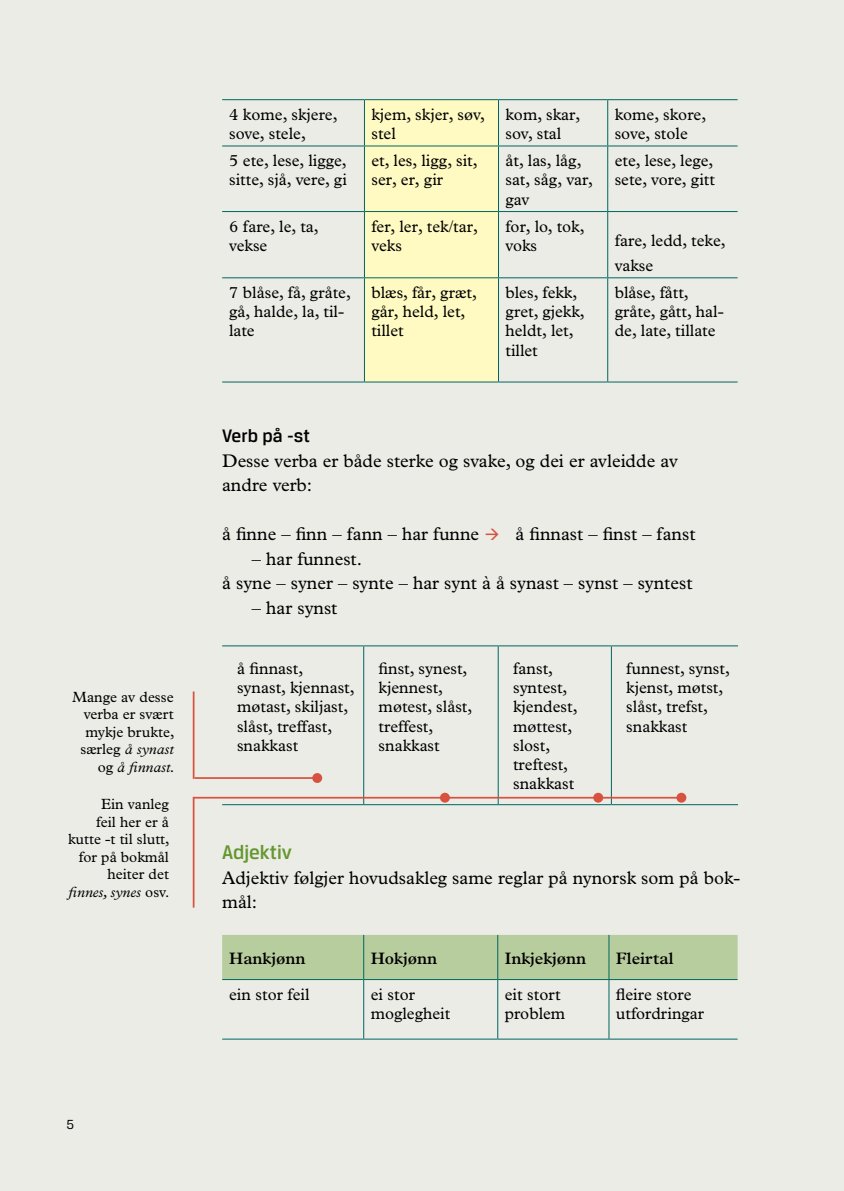
<style>
.page{position:relative;width:844px;height:1191px;background:#fff}
.page>*{position:absolute;margin:0;border:0;box-sizing:border-box;transform-origin:0 0}
.t1{font:500 21px "Breuer Text";color:#659730}
.t2{font:500 19.25px "Breuer Text";color:#000}
.t3{font:18.38px/24.5px "Plantin";color:#000}
.t4{font:16.62px/19.2px "Plantin";color:#000}
.t5{font:600 16.62px "Plantin";color:#000}
.t6{font:14.88px/17.5px "Plantin";color:#000;text-align:right}
.t7{font:14px "Breuer Text";color:#000}
.s1{font-style:italic}
.s2{color:#d7533f}
</style>
<div class="page">
<div style="left:0;top:0;width:843px;height:1191px;background:#ecece7"></div>
<div style="left:365px;top:100px;width:133px;height:281px;background:#fffac2"></div>
<hr style="left:364px;top:100px;width:1px;height:45px;background:#00665e">
<hr style="left:498px;top:100px;width:1px;height:45px;background:#00665e">
<hr style="left:607px;top:100px;width:1px;height:45px;background:#00665e">
<hr style="left:364px;top:146px;width:1px;height:65px;background:#00665e">
<hr style="left:498px;top:146px;width:1px;height:65px;background:#00665e">
<hr style="left:607px;top:146px;width:1px;height:65px;background:#00665e">
<hr style="left:364px;top:212px;width:1px;height:65px;background:#00665e">
<hr style="left:498px;top:212px;width:1px;height:65px;background:#00665e">
<hr style="left:607px;top:212px;width:1px;height:65px;background:#00665e">
<hr style="left:364px;top:278px;width:1px;height:103px;background:#00665e">
<hr style="left:498px;top:278px;width:1px;height:103px;background:#00665e">
<hr style="left:607px;top:278px;width:1px;height:103px;background:#00665e">
<hr style="left:222px;top:381px;width:142px;height:1px;background:#00665e">
<hr style="left:364px;top:381px;width:134px;height:1px;background:#00665e">
<hr style="left:498px;top:381px;width:109px;height:1px;background:#00665e">
<hr style="left:607px;top:381px;width:130px;height:1px;background:#00665e">
<hr style="left:222px;top:99px;width:142px;height:1px;background:#00665e">
<hr style="left:364px;top:99px;width:134px;height:1px;background:#00665e">
<hr style="left:498px;top:99px;width:109px;height:1px;background:#00665e">
<hr style="left:607px;top:99px;width:130px;height:1px;background:#00665e">
<hr style="left:222px;top:277px;width:142px;height:1px;background:#00665e">
<hr style="left:364px;top:277px;width:134px;height:1px;background:#00665e">
<hr style="left:498px;top:277px;width:109px;height:1px;background:#00665e">
<hr style="left:607px;top:277px;width:130px;height:1px;background:#00665e">
<hr style="left:222px;top:211px;width:142px;height:1px;background:#00665e">
<hr style="left:364px;top:211px;width:134px;height:1px;background:#00665e">
<hr style="left:498px;top:211px;width:109px;height:1px;background:#00665e">
<hr style="left:607px;top:211px;width:130px;height:1px;background:#00665e">
<hr style="left:222px;top:145px;width:142px;height:1px;background:#00665e">
<hr style="left:364px;top:145px;width:134px;height:1px;background:#00665e">
<hr style="left:498px;top:145px;width:109px;height:1px;background:#00665e">
<hr style="left:607px;top:145px;width:130px;height:1px;background:#00665e">
<hr style="left:222px;top:645px;width:141px;height:1px;background:#00665e">
<hr style="left:363px;top:645px;width:135px;height:1px;background:#00665e">
<hr style="left:363px;top:646px;width:1px;height:158px;background:#00665e">
<hr style="left:498px;top:645px;width:113px;height:1px;background:#00665e">
<hr style="left:497px;top:646px;width:1px;height:158px;background:#00665e">
<hr style="left:611px;top:645px;width:126px;height:1px;background:#00665e">
<hr style="left:610px;top:646px;width:1px;height:158px;background:#00665e">
<hr style="left:222px;top:804px;width:141px;height:1px;background:#00665e">
<hr style="left:363px;top:804px;width:135px;height:1px;background:#00665e">
<hr style="left:498px;top:804px;width:113px;height:1px;background:#00665e">
<hr style="left:611px;top:804px;width:126px;height:1px;background:#00665e">
<div style="left:222px;top:935px;width:515px;height:44px;background:#b8cd9d"></div>
<hr style="left:222px;top:979px;width:141px;height:1px;background:#00665e">
<hr style="left:363px;top:979px;width:134px;height:1px;background:#00665e">
<hr style="left:497px;top:979px;width:111px;height:1px;background:#00665e">
<hr style="left:608px;top:979px;width:129px;height:1px;background:#00665e">
<hr style="left:222px;top:1038px;width:141px;height:1px;background:#00665e">
<hr style="left:363px;top:1038px;width:134px;height:1px;background:#00665e">
<hr style="left:497px;top:1038px;width:111px;height:1px;background:#00665e">
<hr style="left:608px;top:1038px;width:129px;height:1px;background:#00665e">
<hr style="left:363px;top:935px;width:1px;height:44px;background:#00665e">
<hr style="left:497px;top:935px;width:1px;height:44px;background:#00665e">
<hr style="left:608px;top:935px;width:1px;height:44px;background:#00665e">
<hr style="left:363px;top:980px;width:1px;height:58px;background:#00665e">
<hr style="left:497px;top:980px;width:1px;height:58px;background:#00665e">
<hr style="left:608px;top:980px;width:1px;height:58px;background:#00665e">
<hr style="left:193px;top:691px;width:1px;height:88px;background:#d7533f">
<hr style="left:193px;top:797px;width:1px;height:110px;background:#d7533f">
<hr style="left:194px;top:777px;width:119px;height:2px;background:#d7533f">
<hr style="left:193px;top:797px;width:488px;height:1px;background:#d7533f">
<div style="left:312px;top:773px;width:10px;height:10px;background:#d7533f;border-radius:50%"></div>
<div style="left:440px;top:792px;width:10px;height:10px;background:#d7533f;border-radius:50%"></div>
<div style="left:593px;top:792px;width:10px;height:10px;background:#d7533f;border-radius:50%"></div>
<div style="left:676px;top:792px;width:10px;height:10px;background:#d7533f;border-radius:50%"></div>
<p class="t6" style="left:72px;top:688px;width:105px">Mange av desse verba er svært mykje brukte, særleg <span class="s1">å synast </span>og <span class="s1">å finnast.</span></p>
<p class="t6" style="left:68px;top:795px;width:103px">Ein vanleg<br>feil her er å kutte -t til slutt, for på bokmål heiter det <span class="s1">finnes, synes</span> osv.</p>
<p class="t7" style="left:66px;top:1116px;width:9px">5</p>
<p class="t4" style="left:229px;top:104px;width:110px">4 kome, skjere, sove, stele,</p>
<p class="t4" style="left:371px;top:104px;width:115px">kjem, skjer, søv, stel</p>
<p class="t4" style="left:505px;top:104px;width:76px">kom, skar, sov, stal</p>
<p class="t4" style="left:614px;top:104px;width:93px">kome, skore, sove, stole</p>
<p class="t4" style="left:229px;top:151px;width:119px">5 ete, lese, ligge, sitte, sjå, vere, gi</p>
<p class="t4" style="left:371px;top:151px;width:108px">et, les, ligg, sit, ser, er, gir</p>
<p class="t4" style="left:505px;top:151px;width:89px">åt, las, låg, sat, såg, var, gav</p>
<p class="t4" style="left:614px;top:151px;width:102px">ete, lese, lege, sete, vore, gitt</p>
<p class="t4" style="left:229px;top:216px;width:91px">6 fare, le, ta, vekse</p>
<p class="t4" style="left:371px;top:216px;width:108px">fer, ler, tek/tar, veks</p>
<p class="t4" style="left:505px;top:216px;width:81px">for, lo, tok, voks</p>
<p class="t4" style="left:614px;top:228px;width:112px;line-height:24.5px">fare, ledd, teke, vakse</p>
<p class="t4" style="left:229px;top:282px;width:123px">7 blåse, få, gråte, gå, halde, la, til&shy;late</p>
<p class="t4" style="left:371px;top:282px;width:107px">blæs, får, græt, går, held, let, tillet</p>
<p class="t4" style="left:505px;top:282px;width:81px">bles, fekk, gret, gjekk, heldt, let, tillet</p>
<p class="t4" style="left:614px;top:282px;width:111px">blåse, fått, gråte, gått, hal&shy;de, late, tillate</p>
<p class="t2" style="left:222px;top:425px;width:89px">Verb på -st</p>
<p class="t3" style="left:222px;top:448px;width:457px">Desse verba er både sterke og svake, og dei er avleidde av andre verb:</p>
<p class="t3" style="left:222px;top:522px;width:474px">å finne – finn – fann – har funne <span class="s2">→</span> å finnast – finst – fanst</p>
<p class="t3" style="left:222px;top:546px;width:471px;text-indent:30px">– har funnest.<br>å syne – syner – synte – har synt à å synast – synst – syntest</p>
<p class="t3" style="left:252px;top:595px;width:87px">– har synst</p>
<p class="t4" style="left:237px;top:658px;width:119px">å finnast, synast, kjennast, møtast, skiljast, slåst, treffast, snakkast</p>
<p class="t4" style="left:378px;top:658px;width:95px">finst, synest, kjennest, møtest, slåst, treffest, snakkast</p>
<p class="t4" style="left:513px;top:658px;width:66px">fanst, syntest, kjendest, møttest, slost, treftest, snakkast</p>
<p class="t4" style="left:626px;top:658px;width:105px">funnest, synst, kjenst, møtst, slåst, trefst, snakkast</p>
<p class="t1" style="left:222px;top:840px;width:71px">Adjektiv</p>
<p class="t3" style="left:222px;top:865px;width:519px">Adjektiv følgjer hovudsakleg same reglar på nynorsk som på bok&shy;mål:</p>
<p class="t5" style="left:229px;top:948px;width:78px">Hankjønn</p>
<p class="t5" style="left:370px;top:948px;width:68px">Hokjønn</p>
<p class="t5" style="left:504px;top:948px;width:83px">Inkjekjønn</p>
<p class="t5" style="left:615px;top:948px;width:59px">Fleirtal</p>
<p class="t4" style="left:229px;top:984px;width:82px">ein stor feil</p>
<p class="t4" style="left:370px;top:984px;width:81px">ei stor moglegheit</p>
<p class="t4" style="left:504px;top:984px;width:62px">eit stort problem</p>
<p class="t4" style="left:615px;top:984px;width:90px">fleire store utfordringar</p>
</div>
